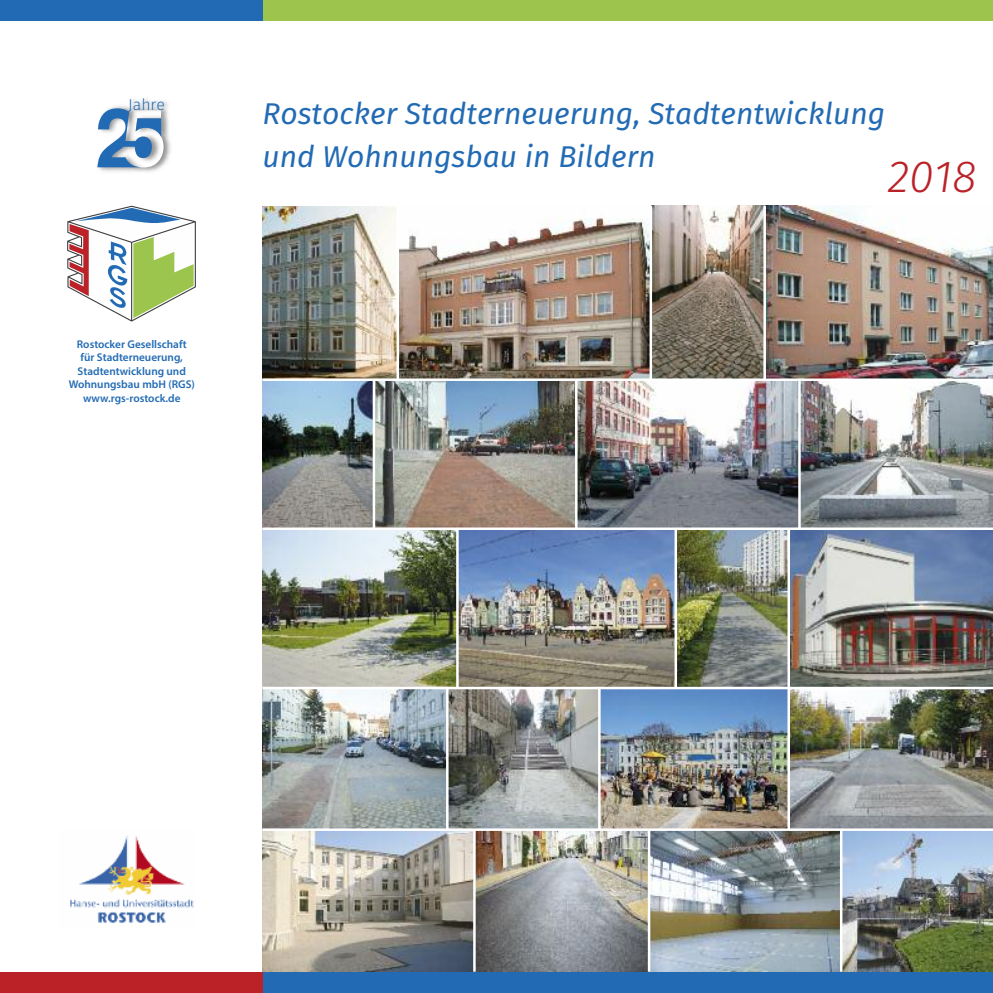
<style>
.page{position:relative;width:993px;height:993px;background:#fff}
.page>*{position:absolute;margin:0;border:0;box-sizing:border-box;transform-origin:0 0}
.t1{font:italic 300 45px "Fira Sans";color:#ba2228}
.t2{font:italic 30px/43.2px "Fira Sans";color:#226bb4}
.t3{font:300 15.75px "Fira Sans";color:#226bb4}
.t4{font:600 11.25px/13.5px "Myriad Pro";color:#226bb4;text-align:center}
</style>
<div class="page">
<div style="left:262px;top:0;width:730px;height:21px;background:#9dc54d"></div>
<div style="left:0;top:0;width:262px;height:21px;background:#226bb4"></div>
<svg style="left:67px;top:206px;width:129px;height:115px"></svg>
<img style="left:70px;top:835px;width:124px;height:88px">
<div style="left:262px;top:971px;width:730px;height:21px;background:#226bb4"></div>
<div style="left:0;top:971px;width:262px;height:21px;background:#ba2228"></div>
<img style="left:262px;top:206px;width:730px;height:321px">
<img style="left:262px;top:530px;width:194px;height:156px">
<img style="left:458px;top:530px;width:534px;height:156px">
<img style="left:262px;top:689px;width:730px;height:282px">
<img style="left:164px;top:146px;width:7px;height:19px">
<img style="left:99px;top:168px;width:61px;height:4px">
<img style="left:164px;top:136px;width:7px;height:10px">
<svg style="left:97px;top:113px;width:67px;height:55px"></svg>
<img style="left:104px;top:99px;width:65px;height:37px">
<hr style="left:396px;top:206px;width:3px;height:173px;background:#fff">
<hr style="left:649px;top:206px;width:2px;height:173px;background:#fff">
<hr style="left:763px;top:206px;width:2px;height:173px;background:#fff">
<hr style="left:798px;top:379px;width:2px;height:149px;background:#fff">
<hr style="left:575px;top:379px;width:2px;height:149px;background:#fff">
<hr style="left:372px;top:379px;width:3px;height:149px;background:#fff">
<hr style="left:674px;top:528px;width:2px;height:159px;background:#fff">
<hr style="left:787px;top:528px;width:2px;height:159px;background:#fff">
<hr style="left:787px;top:687px;width:2px;height:142px;background:#fff">
<hr style="left:598px;top:687px;width:2px;height:142px;background:#fff">
<hr style="left:446px;top:687px;width:2px;height:142px;background:#fff">
<hr style="left:473px;top:829px;width:2px;height:142px;background:#fff">
<hr style="left:647px;top:829px;width:3px;height:142px;background:#fff">
<hr style="left:839px;top:829px;width:3px;height:142px;background:#fff">
<hr style="left:262px;top:828px;width:730px;height:2px;background:#fff">
<hr style="left:262px;top:378px;width:730px;height:3px;background:#fff">
<h3 class="t3" style="left:128px;top:94px;width:38px">Jahre</h3>
<p class="t4" style="left:69px;top:338px;width:128px">Rostocker Gesellschaft für Stadterneuerung,<br>Stadtentwicklung und<br>Wohnungsbau mbH (RGS) www.rgs-rostock.de</p>
<h2 class="t2" style="left:262px;top:91px;width:624px">Rostocker Stadterneuerung, Stadtentwicklung und Wohnungsbau in Bildern</h2>
<h1 class="t1" style="left:887px;top:145px;width:90px">2018</h1>
</div>
